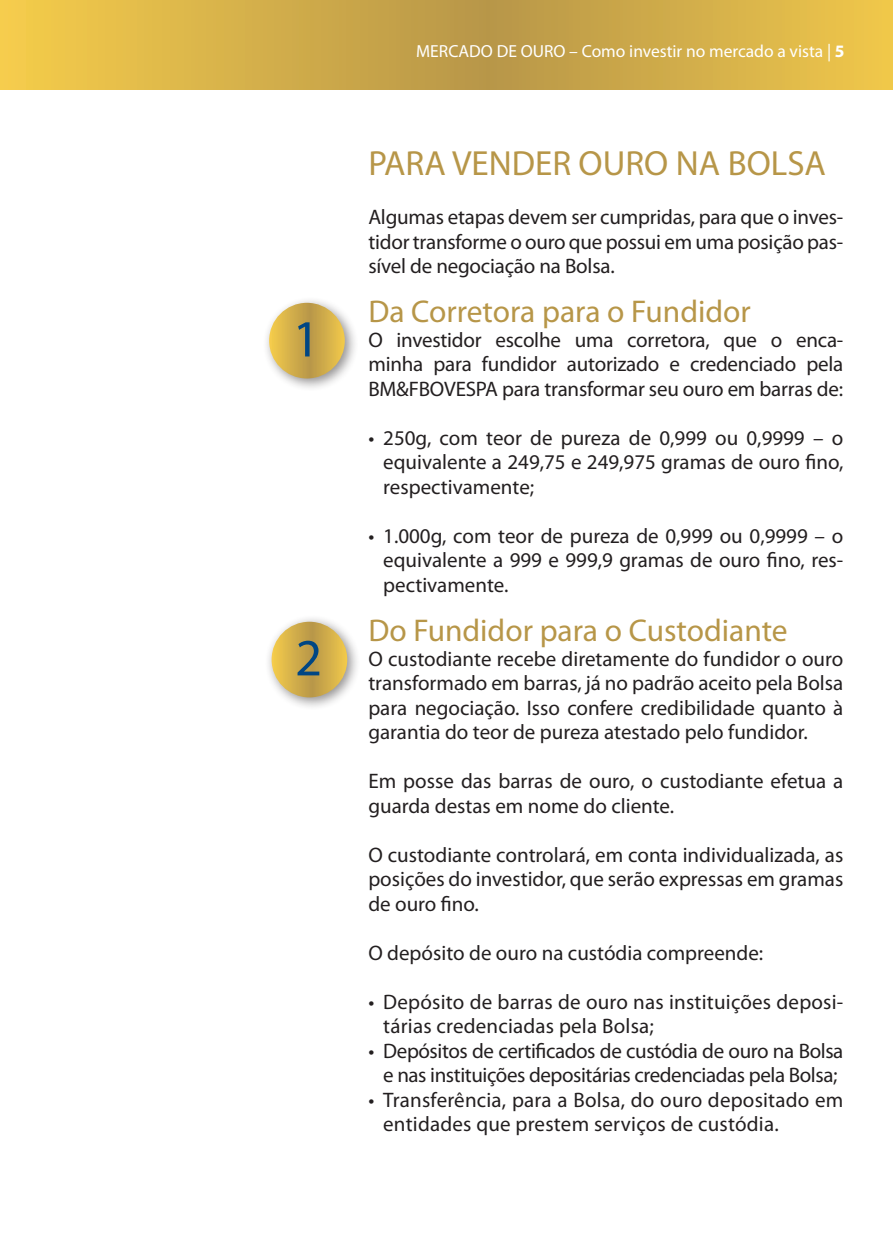
<style>
.page{position:relative;width:893px;height:1241px;background:#fff}
.page>*{position:absolute;margin:0;border:0;box-sizing:border-box;transform-origin:0 0}
.t1{font:52.5px "Myriad Pro";color:#004684}
.t2{font:35px "Myriad Pro";color:#b79648}
.t3{font:31.5px "Myriad Pro";color:#b79648}
.List_Paragraph{font:21px/24.5px "Myriad Pro";color:#231f20;text-align:justify}
.List_Paragraph-2{font:21px/24.5px "Myriad Pro";letter-spacing:-.02em;color:#231f20;text-align:center}
.t4{font:17.5px "Myriad Pro";color:#fff}
.s1{font-weight:700}
</style>
<div class="page">
<svg style="left:0;top:0;width:893px;height:89px;background:#d5b04a"></svg>
<div style="left:262px;top:296px;width:97px;height:96px;background:#231f20;opacity:.5"></div>
<svg style="left:269px;top:303px;width:76px;height:75px;background:#d1ad4a"></svg>
<div style="left:265px;top:614px;width:96px;height:97px;background:#231f20;opacity:.5"></div>
<svg style="left:272px;top:621px;width:75px;height:76px;background:#d1ad4b"></svg>
<p class="t1" style="left:293px;top:306px;width:28px">1</p>
<p class="t1" style="left:295px;top:625px;width:28px">2</p>
<p class="t4" style="left:416px;top:40px;width:430px">MERCADO DE OURO – Como investir no mercado a vista | <span class="s1">5</span></p>
<p class="t2" style="left:368px;top:142px;width:459px">PARA VENDER OURO NA BOLSA</p>
<p class="List_Paragraph" style="left:368px;top:204px;width:476px">Algumas etapas devem ser cumpridas, para que o inves&shy;tidor transforme o ouro que possui em uma posição pas&shy;sível de negociação na Bolsa.</p>
<p class="t3" style="left:368px;top:292px;width:384px">Da Corretora para o Fundidor</p>
<p class="List_Paragraph" style="left:368px;top:327px;width:476px">O investidor escolhe uma corretora, que o enca&shy;minha para fundidor autorizado e credenciado pela BM&amp;FBOVESPA para transformar seu ouro em barras de:</p>
<p class="List_Paragraph" style="left:383px;top:425px;width:462px;text-indent:-15px">• 250g, com teor de pureza de 0,999 ou 0,9999 – o equivalente a 249,75 e 249,975 gramas de ouro fino, respectivamente;</p>
<p class="List_Paragraph" style="left:383px;top:523px;width:462px;text-indent:-15px">• 1.000g, com teor de pureza de 0,999 ou 0,9999 – o equivalente a 999 e 999,9 gramas de ouro fino, res&shy;pectivamente.</p>
<p class="t3" style="left:368px;top:611px;width:421px">Do Fundidor para o Custodiante</p>
<p class="List_Paragraph" style="left:368px;top:645px;width:476px">O custodiante recebe diretamente do fundidor o ouro transformado em barras, já no padrão aceito pela Bolsa para negociação. Isso confere credibilidade quanto à garantia do teor de pureza atestado pelo fundidor.</p>
<p class="List_Paragraph" style="left:368px;top:768px;width:476px">Em posse das barras de ouro, o custodiante efetua a guarda destas em nome do cliente.</p>
<p class="List_Paragraph" style="left:368px;top:841px;width:476px">O custodiante controlará, em conta individualizada, as posições do investidor, que serão expressas em gramas de ouro fino.</p>
<p class="List_Paragraph" style="left:368px;top:939px;width:396px">O depósito de ouro na custódia compreende:</p>
<p class="List_Paragraph" style="left:383px;top:988px;width:462px;text-indent:-15px">• Depósito de barras de ouro nas instituições deposi&shy;tárias credenciadas pela Bolsa;</p>
<p class="List_Paragraph-2" style="left:368px;top:1037px;width:476px">• Depósitos de certificados de custódia de ouro na Bolsa e nas instituições depositárias credenciadas pela Bolsa;</p>
<p class="List_Paragraph" style="left:383px;top:1086px;width:462px;text-indent:-15px">• Transferência, para a Bolsa, do ouro depositado em entidades que prestem serviços de custódia.</p>
</div>
